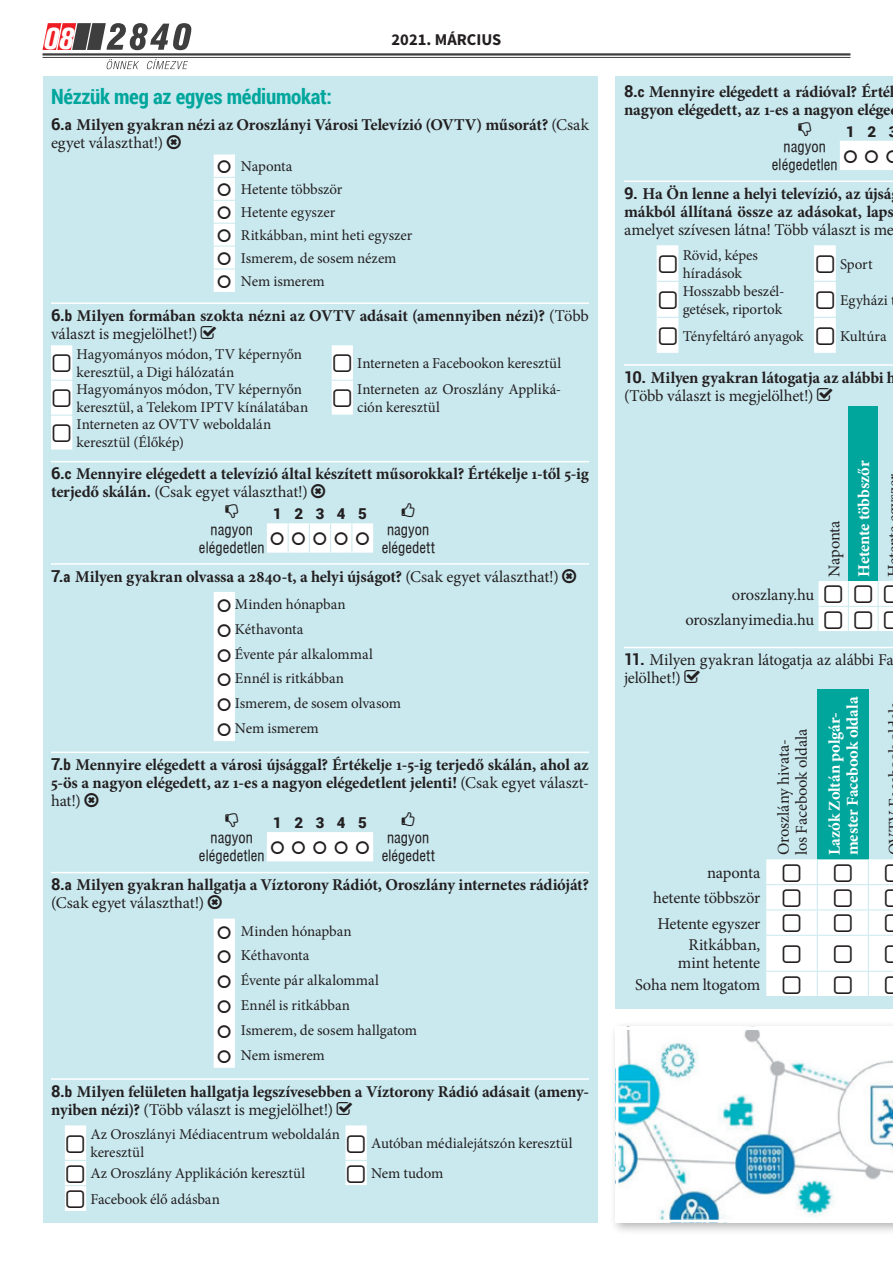
<style>
.page{position:relative;width:893px;height:1263px;background:#fff}
.page>*{position:absolute;margin:0;border:0;box-sizing:border-box;transform-origin:0 0}
.t1{font:italic 700 30px "Akzidenz Grotesk Cn X PFL";color:#fff}
.t2{font:700 21px "Roboto Condensed";letter-spacing:-.015em;color:#00a69c}
.t3{font:700 16.5px/18px "Minion Pro";letter-spacing:-.01em;color:#231f20}
.t4{font:16.5px/25.3px "Minion Pro";letter-spacing:-.01em;color:#231f20;text-align:right}
.t5{font:700 16.5px/18px "Minion Pro";letter-spacing:-.01em;color:#fff}
.t6{font:700 16.5px "Source Sans Pro";color:#231f20}
.t7{font:15px/24.9px "Minion Pro";letter-spacing:-.005em;color:#231f20}
.t8{font:15px/18px "Swiss 721 Cn PFL";letter-spacing:.01em;color:#231f20;text-align:center}
.t9{font:900 15px "Roboto";letter-spacing:.84em;color:#231f20}
.s1{font-family:"Roboto"}
.s2{font-family:"Roboto Condensed";font-size:15px}
.s3{font-weight:400}
.s4{font-family:"Roboto";font-weight:700}
</style>
<div class="page">
<svg style="left:43px;top:23px;width:148px;height:27px"></svg>
<svg style="left:107px;top:59px;width:32px;height:10px"></svg>
<svg style="left:147px;top:59px;width:41px;height:10px"></svg>
<hr style="left:43px;top:53px;width:807px;height:3px;background:#3e3e3f">
<hr style="left:43px;top:57px;width:807px;height:1px;background:#3e3e3f">
<div style="left:609px;top:1021px;width:284px;height:214px;background:#231f20;opacity:.33"></div>
<svg style="left:615px;top:1027px;width:278px;height:196px"></svg>
<div style="left:43px;top:77px;width:554px;height:1146px;background:#c9e9ef"></div>
<hr style="left:51px;top:302px;width:538px;height:2px;background:#fff">
<hr style="left:51px;top:461px;width:538px;height:1px;background:#fff">
<hr style="left:51px;top:563px;width:538px;height:2px;background:#fff">
<hr style="left:51px;top:752px;width:538px;height:1px;background:#fff">
<hr style="left:51px;top:872px;width:538px;height:1px;background:#fff">
<hr style="left:51px;top:1078px;width:538px;height:2px;background:#fff">
<div style="left:615px;top:77px;width:278px;height:932px;background:#c9e9ef"></div>
<hr style="left:624px;top:181px;width:269px;height:1px;background:#fff">
<hr style="left:624px;top:364px;width:269px;height:2px;background:#fff">
<hr style="left:624px;top:647px;width:269px;height:1px;background:#fff">
<div style="left:848px;top:407px;width:30px;height:174px;background:#00a69c"></div>
<div style="left:817px;top:689px;width:51px;height:170px;background:#00a69c"></div>
<svg style="left:214px;top:154px;width:21px;height:138px;background:#fcfefe"></svg>
<svg style="left:51px;top:345px;width:302px;height:105px"></svg>
<svg style="left:267px;top:523px;width:106px;height:30px;background:#fbfdfd"></svg>
<div style="left:214px;top:592px;width:21px;height:149px;background:#fff"></div>
<div style="left:267px;top:832px;width:106px;height:29px;background:#fff"></div>
<div style="left:214px;top:919px;width:21px;height:149px;background:#fff"></div>
<svg style="left:65px;top:1125px;width:302px;height:86px"></svg>
<div style="left:840px;top:141px;width:53px;height:29px;background:#fff"></div>
<svg style="left:657px;top:245px;width:179px;height:108px"></svg>
<svg style="left:819px;top:581px;width:74px;height:50px;background:#fcfdfe"></svg>
<svg style="left:766px;top:859px;width:127px;height:137px;background:#fcfdfe"></svg>
<h1 class="t1" style="left:43px;top:20px;width:32px">08</h1>
<p class="t6" style="left:392px;top:29px;width:111px">2021. MÁRCIUS</p>
<p class="t2" style="left:51px;top:82px;width:282px">Nézzük meg az egyes médiumokat:</p>
<p class="t3" style="left:51px;top:116px;width:539px"><span class="s1">6.</span><span class="s2">a</span> Milyen gyakran nézi az Oroszlányi Városi Televízió (OVTV) műsorát? <span class="s3">(Csak egyet választhat!)</span></p>
<p class="t7" style="left:241px;top:155px;width:173px;line-height:23px">Naponta<br>Hetente többször<br>Hetente egyszer<br>Ritkábban, mint heti egyszer<br>Ismerem, de sosem nézem<br>Nem ismerem</p>
<p class="t3" style="left:51px;top:306px;width:539px"><span class="s1">6.</span><span class="s2">b</span> Milyen formában szokta nézni az OVTV adásait (amennyiben nézi)? <span class="s3">(Több választ is megjelölhet!)</span></p>
<p class="t7" style="left:77px;top:345px;width:227px;line-height:18px">Hagyományos módon, TV képernyőn keresztül, a Digi hálózatán</p>
<p class="t7" style="left:357px;top:351px;width:206px">Interneten a Facebookon keresztül</p>
<p class="t7" style="left:77px;top:380px;width:233px;line-height:18px">Hagyományos módon, TV képernyőn keresztül, a Telekom IPTV kínálatában</p>
<p class="t7" style="left:357px;top:380px;width:206px;line-height:18px">Interneten az Oroszlány Appliká&shy;ción keresztül</p>
<p class="t7" style="left:77px;top:415px;width:196px;line-height:18px">Interneten az OVTV weboldalán keresztül (Élőkép)</p>
<p class="t3" style="left:51px;top:465px;width:539px"><span class="s1">6.</span><span class="s2">c</span> Mennyire elégedett a televízió által készített műsorokkal? Értékelje 1-től 5-ig terjedő skálán. <span class="s3">(Csak egyet választhat!)</span></p>
<p class="t9" style="left:273px;top:503px;width:95px">12345</p>
<p class="t8" style="left:199px;top:520px;width:67px">nagyon elégedetlen</p>
<p class="t8" style="left:382px;top:520px;width:54px">nagyon elégedett</p>
<p class="t3" style="left:51px;top:567px;width:509px"><span class="s1">7.</span><span class="s2">a</span> Milyen gyakran olvassa a 2840-t, a helyi újságot? <span class="s3">(Csak egyet választhat!)</span></p>
<p class="t7" style="left:235px;top:592px;width:168px">Minden hónapban<br>Kéthavonta<br>Évente pár alkalommal<br>Ennél is ritkábban<br>Ismerem, de sosem olvasom<br>Nem ismerem</p>
<p class="t3" style="left:51px;top:756px;width:539px;text-align:justify"><span class="s1">7.</span><span class="s2">b</span> Mennyire elégedett a városi újsággal? Értékelje 1-5-ig terjedő skálán, ahol az 5-ös a nagyon elégedett, az 1-es a nagyon elégedetlent jelenti! <span class="s3">(Csak egyet választ&shy;hat!)</span></p>
<p class="t9" style="left:273px;top:812px;width:95px">12345</p>
<p class="t8" style="left:199px;top:829px;width:67px">nagyon elégedetlen</p>
<p class="t8" style="left:382px;top:829px;width:54px">nagyon elégedett</p>
<p class="t3" style="left:51px;top:876px;width:539px"><span class="s1">8.</span><span class="s2">a</span> Milyen gyakran hallgatja a Víztorony Rádiót, Oroszlány internetes rádióját? <span class="s3">(Csak egyet választhat!)</span></p>
<p class="t7" style="left:241px;top:918px;width:178px">Minden hónapban<br>Kéthavonta<br>Évente pár alkalommal<br>Ennél is ritkábban<br>Ismerem, de sosem hallgatom<br>Nem ismerem</p>
<p class="t3" style="left:51px;top:1082px;width:539px"><span class="s1">8.</span><span class="s2">b</span> Milyen felületen hallgatja legszívesebben a Víztorony Rádió adásait (amen - nyiben nézi)? <span class="s3">(Több választ is megjelölhet!)</span></p>
<p class="t7" style="left:90px;top:1125px;width:251px;line-height:18px">Az Oroszlányi Médiacentrum weboldalán keresztül</p>
<p class="t7" style="left:371px;top:1131px;width:203px">Autóban médialejátszón keresztül</p>
<p class="t7" style="left:90px;top:1161px;width:216px">Az Oroszlány Applikáción keresztül</p>
<p class="t7" style="left:371px;top:1161px;width:74px">Nem tudom</p>
<p class="t7" style="left:90px;top:1186px;width:131px">Facebook élő adásban</p>
<p class="t3" style="left:624px;top:82px;width:268px"><span class="s1">8.</span><span class="s2">c</span> Mennyire elégedett a rádióval? Érté nagyon elégedett, az 1-es a nagyon elége</p>
<p class="t9" style="left:846px;top:121px;width:53px">123</p>
<p class="t8" style="left:772px;top:138px;width:67px">nagyon elégedetlen</p>
<p class="t3" style="left:624px;top:185px;width:271px"><span class="s1">9.</span> Ha Ön lenne a helyi televízió, az újsá mákból állítaná össze az adásokat, laps</p>
<p class="t4" style="left:624px;top:217px;width:271px">amelyet szívesen látna! Több választ is me</p>
<p class="t7" style="left:683px;top:246px;width:77px;line-height:18px">Rövid, képes híradások</p>
<p class="t7" style="left:840px;top:252px;width:34px">Sport</p>
<p class="t7" style="left:683px;top:282px;width:102px;line-height:18px">Hosszabb beszél&shy;getések, riportok</p>
<p class="t7" style="left:840px;top:288px;width:49px">Egyházi</p>
<p class="t7" style="left:683px;top:324px;width:123px">Tényfeltáró anyagok</p>
<p class="t7" style="left:840px;top:324px;width:48px">Kultúra</p>
<p class="t3" style="left:624px;top:368px;width:273px"><span class="s1">10.</span> Milyen gyakran látogatja az alábbi h <span class="s3">(Több választ is megjelölhet!)</span></p>
<p class="t4" style="left:822px;top:577px;width:58px;rotate:-90deg">Naponta</p>
<p class="t5" style="left:855px;top:577px;width:118px;rotate:-90deg">Hetente többszőr</p>
<p class="t4" style="left:685px;top:582px;width:130px">oroszlany.hu oroszlanyimedia.hu</p>
<p class="t4" style="left:624px;top:651px;width:271px;line-height:18px;text-align:left"><span class="s4">11.</span> Milyen gyakran látogatja az alábbi Fa jelölhet!)</p>
<p class="t4" style="left:653px;top:860px;width:109px;text-align:justify;text-indent:54px">naponta hetente többször Hetente egyszer</p>
<p class="t4" style="left:678px;top:936px;width:84px;line-height:18px">Ritkábban, mint hetente</p>
<p class="t4" style="left:635px;top:972px;width:127px">Soha nem ltogatom</p>
<p class="t4" style="left:775px;top:855px;width:128px;line-height:18px;text-align:left;rotate:-90deg">Oroszlány hivata&shy;los Facebook oldala</p>
<p class="t5" style="left:825px;top:855px;width:160px;rotate:-90deg">Lazók Zoltán polgár&shy;mester Facebook oldala</p>
</div>
